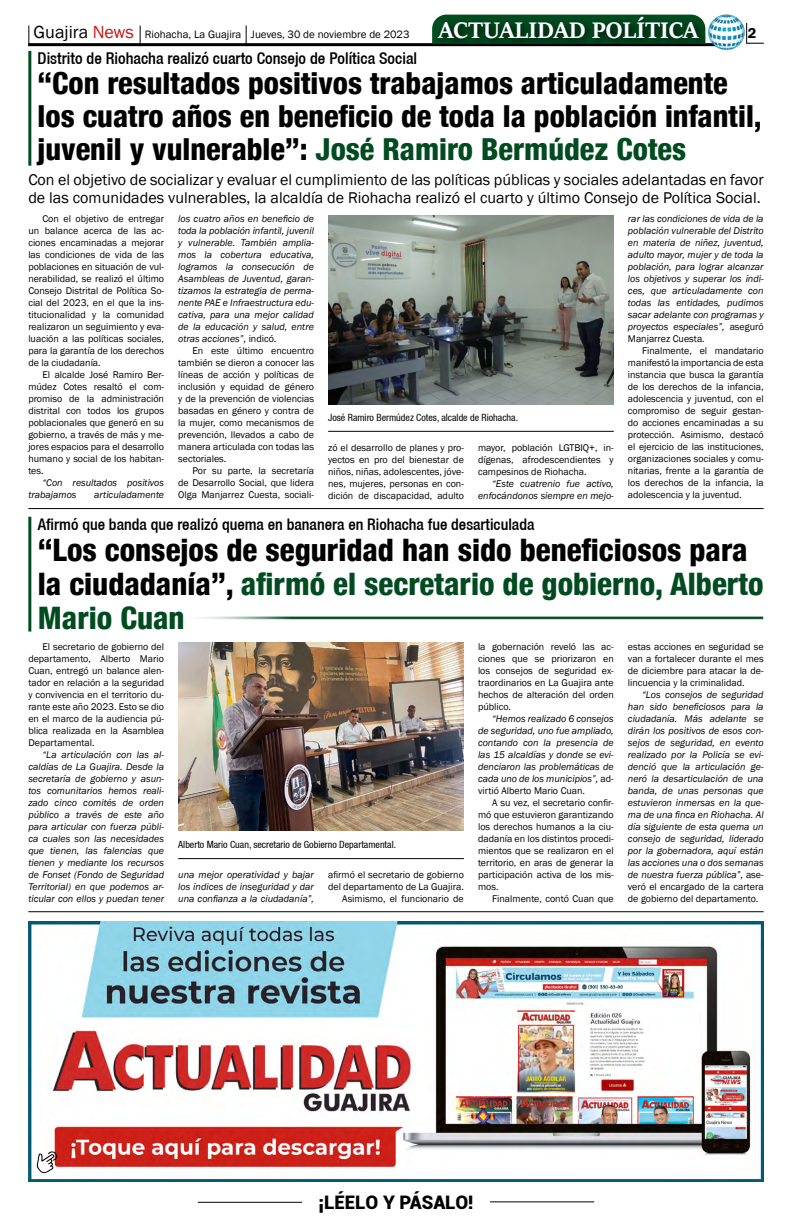
<style>
.page{position:relative;width:792px;height:1224px;background:#fff}
.page>*{position:absolute;margin:0;border:0;box-sizing:border-box;transform-origin:0 0}
.t1{font:800 condensed 31px/34.2px "Helvetica 87";color:#000}
.t2{font:800 condensed 30.4px/32.9px "Helvetica 87";color:#000}
.t3{font:700 24.8px "Sitka Heading";color:#fff}
.t4{font:900 18.7px "Roboto";color:#000}
.t5{font:500 condensed 16.3px "Helvetica 67";color:#000}
.t6{font:16px/18px "Franklin Gothic";color:#000}
.t7{font:500 condensed 16px "Helvetica 67";color:#000}
.t8{font:600 14.7px "Franklin Gothic";color:#000}
.t9{font:11px "Franklin Gothic";color:#000}
.t10{font:10px/12px "Franklin Gothic";color:#000;text-align:justify}
.t11{font:italic 10px/12px "Franklin Gothic";color:#000;text-align:justify}
.t12{font:condensed 10px "Helvetica 57";color:#000}
.s1{font-size:18px}
.s2{font-size:18px;color:#c91311}
.s3{color:#004b20}
.s4{font-style:normal}
</style>
<div class="page">
<hr style="left:198px;top:1202px;width:104px;height:1px;background:#000">
<hr style="left:490px;top:1201px;width:104px;height:1px;background:#000">
<hr style="left:28px;top:43px;width:688px;height:3px;background:#000">
<img style="left:708px;top:14px;width:37px;height:36px">
<svg style="left:746px;top:23px;width:18px;height:21px"></svg>
<svg style="left:28px;top:26px;width:1px;height:20px"></svg>
<svg style="left:140px;top:26px;width:1px;height:18px"></svg>
<svg style="left:246px;top:26px;width:1px;height:18px"></svg>
<hr style="left:28px;top:911px;width:736px;height:1px;background:#000">
<hr style="left:28px;top:508px;width:736px;height:1px;background:#000">
<div style="left:434px;top:12px;width:274px;height:37px;background:#000;opacity:.75"></div>
<img style="left:28px;top:922px;width:736px;height:259px">
<svg style="left:37px;top:1151px;width:20px;height:23px"></svg>
<hr style="left:28px;top:51px;width:3px;height:115px;background:#004b20">
<img style="left:328px;top:215px;width:286px;height:189px">
<hr style="left:328px;top:431px;width:286px;height:1px;background:#000">
<hr style="left:178px;top:617px;width:585px;height:3px;background:#004b20">
<hr style="left:28px;top:517px;width:3px;height:115px;background:#004b20">
<img style="left:178px;top:643px;width:286px;height:188px">
<hr style="left:178px;top:858px;width:286px;height:1px;background:#000">
<p class="t9" style="left:34px;top:28px;width:377px"><span class="s1">Guajira</span> <span class="s2">News</span> Riohacha, La Guajira Jueves, 30 de noviembre de 2023</p>
<h3 class="t3" style="left:439px;top:12px;width:261px">ACTUALIDAD POLÍTICA</h3>
<h3 class="t8" style="left:748px;top:24px;width:10px">2</h3>
<h3 class="t5" style="left:38px;top:48px;width:381px">Distrito de Riohacha realizó cuarto Consejo de Política Social</h3>
<h2 class="t2" style="left:38px;top:66px;width:726px">“Con resultados positivos trabajamos articuladamente los cuatro años en beneficio de toda la población infantil, juvenil y vulnerable”: <span class="s3">José Ramiro Bermúdez Cotes</span></h2>
<h3 class="t6" style="left:28px;top:171px;width:737px">Con el objetivo de socializar y evaluar el cumplimiento de las políticas públicas y sociales adelantadas en favor de las comunidades vulnerables, la alcaldía de Riohacha realizó el cuarto y último Consejo de Política Social.</h3>
<p class="t10" style="left:28px;top:213px;width:137px;text-indent:14px">Con el objetivo de entregar un balance acerca de las ac&shy;ciones encaminadas a mejorar las condiciones de vida de las poblaciones en situación de vul&shy;nerabilidad, se realizó el último Consejo Distrital de Política So&shy;cial del 2023, en el que la ins&shy;titucionalidad y la comunidad realizaron un seguimiento y eva&shy;luación a las políticas sociales, para la garantía de los derechos de la ciudadanía.</p>
<p class="t10" style="left:28px;top:369px;width:137px;text-indent:14px">El alcalde José Ramiro Ber&shy;múdez Cotes resaltó el com&shy;promiso de la administración distrital con todos los grupos poblacionales que generó en su gobierno, a través de más y me&shy;jores espacios para el desarrollo humano y social de los habitan&shy;tes.</p>
<p class="t11" style="left:28px;top:477px;width:137px;text-indent:14px">“Con resultados positivos trabajamos</p>
<p class="t11" style="left:94px;top:489px;width:71px">articuladamente</p>
<p class="t11" style="left:178px;top:213px;width:137px">los cuatro años en beneficio de toda la población infantil, juvenil y vulnerable. También amplia&shy;mos la cobertura educativa, logramos la consecución de Asambleas de Juventud, garan&shy;tizamos la estrategia de perma&shy;nente PAE e Infraestructura edu&shy;cativa, para una mejor calidad de la educación y salud, entre otras acciones”, <span class="s4">indicó.</span></p>
<p class="t10" style="left:178px;top:345px;width:137px;text-indent:14px">En este último encuentro también se dieron a conocer las líneas de acción y políticas de inclusión y equidad de género y de la prevención de violencias basadas en género y contra de la mujer, como mecanismos de prevención, llevados a cabo de manera articulada con todas las sectoriales.</p>
<p class="t10" style="left:178px;top:465px;width:137px;text-indent:14px">Por su parte, la secretaría de Desarrollo Social, que lidera Olga Manjarrez Cuesta, sociali-</p>
<p class="t12" style="left:328px;top:412px;width:191px">José Ramiro Bermúdez Cotes, alcalde de Riohacha.</p>
<p class="t10" style="left:328px;top:442px;width:137px">zó el desarrollo de planes y pro&shy;yectos en pro del bienestar de niños, niñas, adolescentes, jóve&shy;nes, mujeres, personas en con&shy;dición de discapacidad, adulto</p>
<p class="t10" style="left:478px;top:442px;width:137px">mayor, población LGTBIQ+, in&shy;dígenas, afrodescendientes y campesinos de Riohacha.</p>
<p class="t11" style="left:478px;top:478px;width:137px;text-align:right">“Este cuatrenio fue activo, enfocándonos siempre en mejo-</p>
<p class="t11" style="left:628px;top:213px;width:137px">rar las condiciones de vida de la población vulnerable del Distrito en materia de niñez, juventud, adulto mayor, mujer y de toda la población, para lograr alcanzar los objetivos y superar los índi&shy;ces, que articuladamente con todas las entidades, pudimos sacar adelante con programas y proyectos especiales”, <span class="s4">aseguró Manjarrez Cuesta.</span></p>
<p class="t10" style="left:628px;top:345px;width:137px;text-indent:14px">Finalmente, el mandatario manifestó la importancia de esta instancia que busca la garantía de los derechos de la infancia, adolescencia y juventud, con el compromiso de seguir gestan&shy;do acciones encaminadas a su protección. Asimismo, destacó el ejercicio de las instituciones, organizaciones sociales y comu&shy;nitarias, frente a la garantía de los derechos de la infancia, la adolescencia y la juventud.</p>
<h3 class="t7" style="left:38px;top:515px;width:498px">Afirmó que banda que realizó quema en bananera en Riohacha fue desarticulada</h3>
<h1 class="t1" style="left:38px;top:532px;width:727px">“Los consejos de seguridad han sido beneficiosos para la ciudadanía”, <span class="s3">afirmó el secretario de gobierno, Alberto<br>Mario Cuan</span></h1>
<p class="t10" style="left:28px;top:641px;width:137px;text-indent:14px">El secretario de gobierno del departamento, Alberto Mario Cuan, entregó un balance alen&shy;tador en relación a la seguridad y convivencia en el territorio du&shy;rante este año 2023. Esto se dio en el marco de la audiencia pú&shy;blica realizada en la Asamblea Departamental.</p>
<p class="t11" style="left:28px;top:749px;width:137px;text-indent:14px">“La articulación con las al&shy;caldías de La Guajira. Desde la secretaría de gobierno y asun&shy;tos comunitarios hemos reali&shy;zado cinco comités de orden público a través de este año para articular con fuerza públi&shy;ca cuales son las necesidades que tienen, las falencias que tienen y mediante los recursos de Fonset (Fondo de Seguridad Territorial) en que podemos ar&shy;ticular con ellos y puedan tener</p>
<p class="t12" style="left:178px;top:839px;width:219px">Alberto Mario Cuan, secretario de Gobierno Departamental.</p>
<p class="t11" style="left:178px;top:868px;width:137px">una mejor operatividad y bajar los índices de inseguridad y dar una confianza a la ciudadanía”,</p>
<p class="t10" style="left:328px;top:869px;width:137px;text-align:right">afirmó el secretario de gobierno del departamento de La Guajira.<br>Asimismo, el funcionario de</p>
<p class="t10" style="left:478px;top:641px;width:137px">la gobernación reveló las ac&shy;ciones que se priorizaron en los consejos de seguridad ex&shy;traordinarios en La Guajira ante hechos de alteración del orden público.</p>
<p class="t11" style="left:478px;top:713px;width:137px;text-indent:14px">“Hemos realizado 6 consejos de seguridad, uno fue ampliado, contando con la presencia de las 15 alcaldías y donde se evi&shy;denciaron las problemáticas de cada uno de los municipios”, <span class="s4">ad&shy;virtió Alberto Mario Cuan.</span></p>
<p class="t10" style="left:478px;top:797px;width:137px;text-indent:14px">A su vez, el secretario confir&shy;mó que estuvieron garantizando los derechos humanos a la ciu&shy;dadanía en los distintos procedi&shy;mientos que se realizaron en el territorio, en aras de generar la participación activa de los mis&shy;mos.</p>
<p class="t10" style="left:492px;top:893px;width:123px">Finalmente, contó Cuan que</p>
<p class="t10" style="left:628px;top:641px;width:137px">estas acciones en seguridad se van a fortalecer durante el mes de diciembre para atacar la de&shy;lincuencia y la criminalidad.</p>
<p class="t11" style="left:628px;top:689px;width:137px;text-indent:14px">“Los consejos de seguridad han sido beneficiosos para la ciudadanía. Más adelante se dirán los positivos de esos con&shy;sejos de seguridad, en evento realizado por la Policía se evi&shy;denció que la articulación ge&shy;neró la desarticulación de una banda, de unas personas que estuvieron inmersas en la que&shy;ma de una finca en Riohacha. Al día siguiente de esta quema un consejo de seguridad, liderado por la gobernadora, aquí están las acciones una o dos semanas de nuestra fuerza pública”, <span class="s4">ase&shy;veró el encargado de la cartera de gobierno del departamento.</span></p>
<h3 class="t4" style="left:318px;top:1189px;width:157px">¡LÉELO Y PÁSALO!</h3>
</div>
